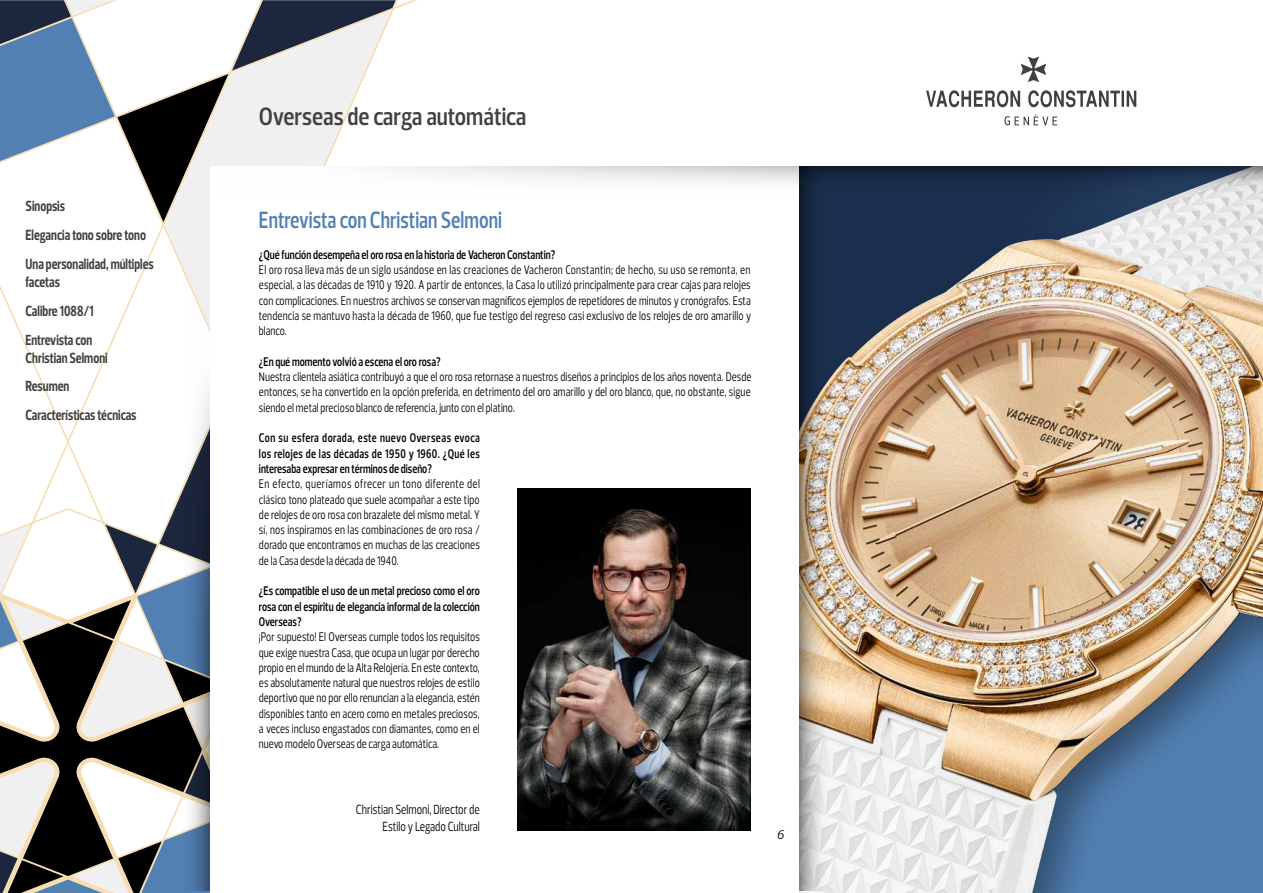
<style>
.page{position:relative;width:1263px;height:893px;background:#fff}
.page>*{position:absolute;margin:0;border:0;box-sizing:border-box;transform-origin:0 0}
.t1{font:600 25.5px "Prelo Condensed";color:#40403f}
.t2{font:600 24px "Prelo Condensed";color:#5280b3;scale:.9 1}
.t3{font:700 15px/28.8px "Prelo Condensed";color:#40403f;scale:.9 1}
.t4{font:13.5px/16.2px "Prelo Condensed";color:#000;text-align:right;scale:.9 1}
.t5{font:12.75px/15.3px "Prelo Condensed";color:#000;text-align:justify;scale:.9 1}
.t6{font:600 12.75px/15.3px "Prelo Condensed";color:#000;text-align:justify;scale:.9 1}
.t7{font:italic 12.75px "Prelo";color:#000}
</style>
<div class="page">
<svg style="left:0;top:745px;width:163px;height:9px"></svg>
<svg style="left:0;top:754px;width:210px;height:139px"></svg>
<svg style="left:0;top:289px;width:163px;height:456px"></svg>
<svg style="left:0;top:0;width:396px;height:222px"></svg>
<svg style="left:926px;top:57px;width:210px;height:68px"></svg>
<svg style="left:163px;top:190px;width:47px;height:701px"></svg>
<div style="left:210px;top:166px;width:1052px;height:727px;background:#fff"></div>
<svg style="left:385px;top:166px;width:414px;height:17px"></svg>
<img style="left:517px;top:488px;width:234px;height:343px">
<img style="left:799px;top:214px;width:464px;height:679px">
<svg style="left:847px;top:166px;width:416px;height:48px;background:#3c4c64"></svg>
<img style="left:799px;top:166px;width:48px;height:725px">
<p class="t3" style="left:26px;top:192px;width:144px">Sinopsis<br>Elegancia tono sobre tono<br>Una personalidad, múltiples</p>
<p class="t3" style="left:26px;top:268px;width:77px">facetas<br>Calibre 1088/1<br>Entrevista con</p>
<p class="t3" style="left:26px;top:343px;width:125px">Christian Selmoni<br>Resumen<br>Características técnicas</p>
<h1 class="t1" style="left:259px;top:101px;width:269px">Overseas de carga automática</h1>
<h2 class="t2" style="left:259px;top:205px;width:271px">Entrevista con Christian Selmoni</h2>
<p class="t6" style="left:259px;top:247px;width:331px">¿Qué función desempeña el oro rosa en la historia de Vacheron Constantin?</p>
<p class="t5" style="left:259px;top:262px;width:548px">El oro rosa lleva más de un siglo usándose en las creaciones de Vacheron Constantin; de hecho, su uso se remonta, en especial, a las décadas de 1910 y 1920. A partir de entonces, la Casa lo utilizó principalmente para crear cajas para relojes con complicaciones. En nuestros archivos se conservan magníficos ejemplos de repetidores de minutos y cronógrafos. Esta tendencia se mantuvo hasta la década de 1960, que fue testigo del regreso casi exclusivo de los relojes de oro amarillo y blanco.</p>
<p class="t6" style="left:259px;top:354px;width:203px">¿En qué momento volvió a escena el oro rosa?</p>
<p class="t5" style="left:259px;top:369px;width:549px">Nuestra clientela asiática contribuyó a que el oro rosa retornase a nuestros diseños a principios de los años noventa. Desde entonces, se ha convertido en la opción preferida, en detrimento del oro amarillo y del oro blanco, que, no obstante, sigue siendo el metal precioso blanco de referencia, junto con el platino.</p>
<p class="t6" style="left:259px;top:430px;width:247px">Con su esfera dorada, este nuevo Overseas evoca los relojes de las décadas de 1950 y 1960. ¿Qué les interesaba expresar en términos de diseño?</p>
<p class="t5" style="left:259px;top:476px;width:247px">En efecto, queríamos ofrecer un tono diferente del clásico tono plateado que suele acompañar a este tipo de relojes de oro rosa con brazalete del mismo metal. Y sí, nos inspiramos en las combinaciones de oro rosa / dorado que encontramos en muchas de las creaciones de la Casa desde la década de 1940.</p>
<p class="t6" style="left:259px;top:583px;width:247px">¿Es compatible el uso de un metal precioso como el oro rosa con el espíritu de elegancia informal de la colección Overseas?</p>
<p class="t5" style="left:259px;top:629px;width:247px">¡Por supuesto! El Overseas cumple todos los requisitos que exige nuestra Casa, que ocupa un lugar por derecho propio en el mundo de la Alta Relojería. En este contexto, es absolutamente natural que nuestros relojes de estilo deportivo que no por ello renuncian a la elegancia, estén disponibles tanto en acero como en metales preciosos, a veces incluso engastados con diamantes, como en el nuevo modelo Overseas de carga automática.</p>
<p class="t4" style="left:356px;top:802px;width:139px">Christian Selmoni, Director de<br>Estilo y Legado Cultural</p>
<p class="t7" style="left:777px;top:826px;width:9px">6</p>
</div>
